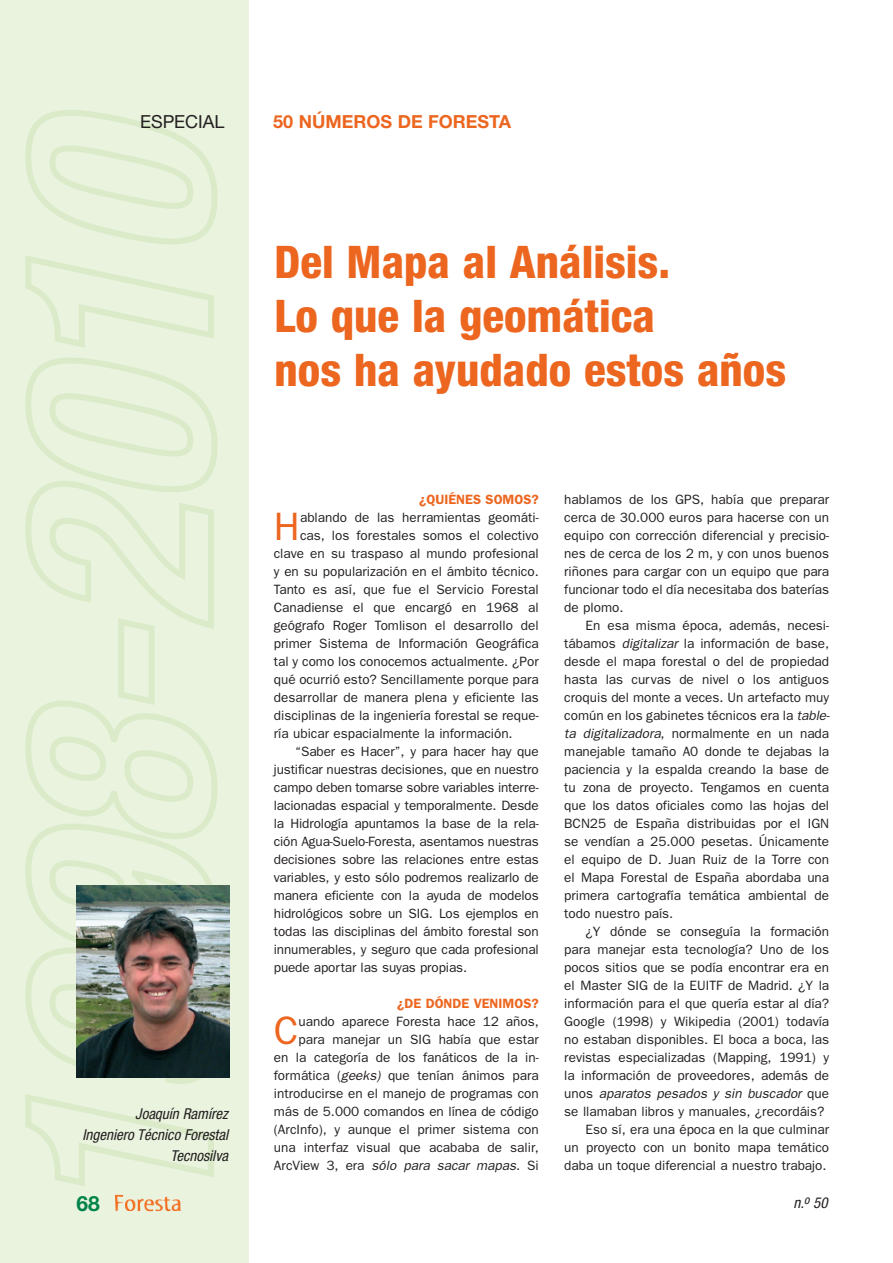
<style>
.page{position:relative;width:893px;height:1263px;background:#fff}
.page>*{position:absolute;margin:0;border:0;box-sizing:border-box;transform-origin:0 0}
.t1{font:800 condensed 45px/54px "Helvetica Neue";color:#ec6620}
.t2{font:39.75px "Franklin Gothic";color:#ec6620}
.t3{font:700 21px "Helvetica Neue";color:#008348}
.t4{font:700 18px "Helvetica Neue";color:#ec6620}
.t5{font:18px "Helvetica Neue";color:#231f20}
.t6{font:italic condensed 15px/21px "Helvetica Neue";color:#231f20;text-align:right}
.t7{font:13.5px/18px "Franklin Gothic";color:#231f20;text-align:right}
.t8{font:italic 13.5px "Franklin Gothic";color:#231f20}
.t9{font:600 13.5px "Franklin Gothic";color:#ec6620}
.s1{font-style:italic}
.s2{font-style:normal}
</style>
<div class="page">
<div style="left:0;top:0;width:249px;height:1263px;background:#e9f3de"></div>
<svg style="left:25px;top:110px;width:196px;height:1076px"></svg>
<img style="left:115px;top:1195px;width:66px;height:17px">
<img style="left:77px;top:885px;width:153px;height:192px">
<p class="t5" style="left:140px;top:111px;width:86px">ESPECIAL</p>
<p class="t4" style="left:273px;top:110px;width:240px">50 NÚMEROS DE FORESTA</p>
<p class="t6" style="left:82px;top:1103px;width:147px">Joaquín Ramírez<br>Ingeniero Técnico Forestal<br>Tecnosilva</p>
<p class="t1" style="left:275px;top:234px;width:513px">Del Mapa al Análisis.<br>Lo que la geomática<br>nos ha ayudado estos años</p>
<p class="t9" style="left:419px;top:492px;width:121px">¿QUIÉNES SOMOS?</p>
<p class="t2" style="left:274px;top:504px;width:28px">H</p>
<p class="t7" style="left:300px;top:508px;width:240px">ablando de las herramientas geomáti-</p>
<p class="t7" style="left:300px;top:526px;width:240px">cas, los forestales somos el colectivo</p>
<p class="t7" style="left:274px;top:544px;width:266px">clave en su traspaso al mundo profesional</p>
<p class="t7" style="left:274px;top:562px;width:266px">y en su popularización en el ámbito técnico.</p>
<p class="t7" style="left:274px;top:580px;width:266px">Tanto es así, que fue el Servicio Forestal</p>
<p class="t7" style="left:274px;top:598px;width:266px">Canadiense el que encargó en 1968 al</p>
<p class="t7" style="left:274px;top:616px;width:266px">geógrafo Roger Tomlison el desarrollo del</p>
<p class="t7" style="left:274px;top:634px;width:266px">primer Sistema de Información Geográfica</p>
<p class="t7" style="left:274px;top:652px;width:266px">tal y como los conocemos actualmente. ¿Por</p>
<p class="t7" style="left:274px;top:670px;width:266px">qué ocurrió esto? Sencillamente porque para</p>
<p class="t7" style="left:274px;top:688px;width:266px">desarrollar de manera plena y eficiente las</p>
<p class="t7" style="left:274px;top:706px;width:266px">disciplinas de la ingeniería forestal se reque-</p>
<p class="t7" style="left:274px;top:724px;width:240px">ría ubicar espacialmente la información.</p>
<p class="t7" style="left:295px;top:742px;width:245px">“Saber es Hacer”, y para hacer hay que</p>
<p class="t7" style="left:274px;top:760px;width:266px">justificar nuestras decisiones, que en nuestro</p>
<p class="t7" style="left:274px;top:778px;width:266px">campo deben tomarse sobre variables interre-</p>
<p class="t7" style="left:274px;top:796px;width:266px">lacionadas espacial y temporalmente. Desde</p>
<p class="t7" style="left:274px;top:814px;width:266px">la Hidrología apuntamos la base de la rela-</p>
<p class="t7" style="left:274px;top:832px;width:266px">ción Agua-Suelo-Foresta, asentamos nuestras</p>
<p class="t7" style="left:274px;top:850px;width:266px">decisiones sobre las relaciones entre estas</p>
<p class="t7" style="left:274px;top:868px;width:266px">variables, y esto sólo podremos realizarlo de</p>
<p class="t7" style="left:274px;top:886px;width:266px">manera eficiente con la ayuda de modelos</p>
<p class="t7" style="left:274px;top:904px;width:266px">hidrológicos sobre un SIG. Los ejemplos en</p>
<p class="t7" style="left:274px;top:922px;width:266px">todas las disciplinas del ámbito forestal son</p>
<p class="t7" style="left:274px;top:940px;width:266px">innumerables, y seguro que cada profesional</p>
<p class="t7" style="left:274px;top:958px;width:195px">puede aportar las suyas propias.</p>
<p class="t9" style="left:397px;top:996px;width:143px">¿DE DÓNDE VENIMOS?</p>
<p class="t2" style="left:274px;top:1008px;width:26px">C</p>
<p class="t7" style="left:274px;top:1012px;width:266px">uando aparece Foresta hace 12 años, para manejar un SIG había que estar<br>en la categoría de los fanáticos de la in&shy;formática (<span class="s1">geeks)</span> que tenían ánimos para introducirse en el manejo de programas con más de 5.000 comandos en línea de código (ArcInfo), y aunque el primer sistema con una interfaz visual que acababa de salir, ArcView 3, era <span class="s1">sólo para sacar mapas</span>. Si</p>
<p class="t7" style="left:564px;top:490px;width:266px">hablamos de los GPS, había que preparar</p>
<p class="t7" style="left:564px;top:508px;width:266px">cerca de 30.000 euros para hacerse con un</p>
<p class="t7" style="left:564px;top:526px;width:266px">equipo con corrección diferencial y precisio-</p>
<p class="t7" style="left:564px;top:544px;width:266px">nes de cerca de los 2 m, y con unos buenos</p>
<p class="t7" style="left:564px;top:562px;width:266px">riñones para cargar con un equipo que para</p>
<p class="t7" style="left:564px;top:580px;width:266px">funcionar todo el día necesitaba dos baterías</p>
<p class="t7" style="left:564px;top:598px;width:61px">de plomo.</p>
<p class="t7" style="left:586px;top:616px;width:245px">En esa misma época, además, necesi-</p>
<p class="t7" style="left:564px;top:634px;width:266px">tábamos <span class="s1">digitalizar</span> la información de base,</p>
<p class="t7" style="left:564px;top:652px;width:266px">desde el mapa forestal o del de propiedad</p>
<p class="t7" style="left:564px;top:670px;width:266px">hasta las curvas de nivel o los antiguos</p>
<p class="t7" style="left:564px;top:688px;width:266px">croquis del monte a veces. Un artefacto muy</p>
<p class="t7" style="left:564px;top:706px;width:267px">común en los gabinetes técnicos era la <span class="s1">table-</span></p>
<p class="t7" style="left:564px;top:724px;width:266px"><span class="s1">ta digitalizadora</span>, normalmente en un nada</p>
<p class="t7" style="left:564px;top:742px;width:266px">manejable tamaño A0 donde te dejabas la</p>
<p class="t7" style="left:564px;top:760px;width:266px">paciencia y la espalda creando la base de</p>
<p class="t7" style="left:564px;top:778px;width:266px">tu zona de proyecto. Tengamos en cuenta</p>
<p class="t7" style="left:564px;top:796px;width:266px">que los datos oficiales como las hojas del</p>
<p class="t7" style="left:564px;top:814px;width:266px">BCN25 de España distribuidas por el IGN</p>
<p class="t7" style="left:564px;top:832px;width:266px">se vendían a 25.000 pesetas. Únicamente</p>
<p class="t7" style="left:564px;top:850px;width:266px">el equipo de D. Juan Ruiz de la Torre con</p>
<p class="t7" style="left:564px;top:868px;width:266px">el Mapa Forestal de España abordaba una</p>
<p class="t7" style="left:564px;top:886px;width:266px">primera cartografía temática ambiental de</p>
<p class="t7" style="left:564px;top:904px;width:111px">todo nuestro país.</p>
<p class="t7" style="left:586px;top:922px;width:245px">¿Y dónde se conseguía la formación</p>
<p class="t7" style="left:564px;top:940px;width:266px">para manejar esta tecnología? Uno de los</p>
<p class="t7" style="left:564px;top:958px;width:266px">pocos sitios que se podía encontrar era en</p>
<p class="t7" style="left:564px;top:976px;width:266px">el Master SIG de la EUITF de Madrid. ¿Y la</p>
<p class="t7" style="left:564px;top:994px;width:266px">información para el que quería estar al día?</p>
<p class="t7" style="left:564px;top:1012px;width:266px">Google (1998) y Wikipedia (2001) todavía</p>
<p class="t7" style="left:564px;top:1030px;width:266px">no estaban disponibles. El boca a boca, las</p>
<p class="t7" style="left:564px;top:1048px;width:266px">revistas especializadas (Mapping, 1991) y</p>
<p class="t7" style="left:564px;top:1066px;width:266px">la información de proveedores, además de</p>
<p class="t8" style="left:564px;top:1086px;width:266px"><span class="s2">unos</span> aparatos pesados y sin buscador <span class="s2">que</span></p>
<p class="t7" style="left:564px;top:1102px;width:262px">se llamaban libros y manuales, ¿recordáis?</p>
<p class="t7" style="left:585px;top:1120px;width:245px">Eso sí, era una época en la que culminar</p>
<p class="t7" style="left:564px;top:1138px;width:266px">un proyecto con un bonito mapa temático</p>
<p class="t7" style="left:564px;top:1156px;width:264px">daba un toque diferencial a nuestro trabajo.</p>
<p class="t3" style="left:77px;top:1191px;width:25px">68</p>
<p class="t6" style="left:793px;top:1192px;width:36px">n.<sup>o</sup> 50</p>
</div>
